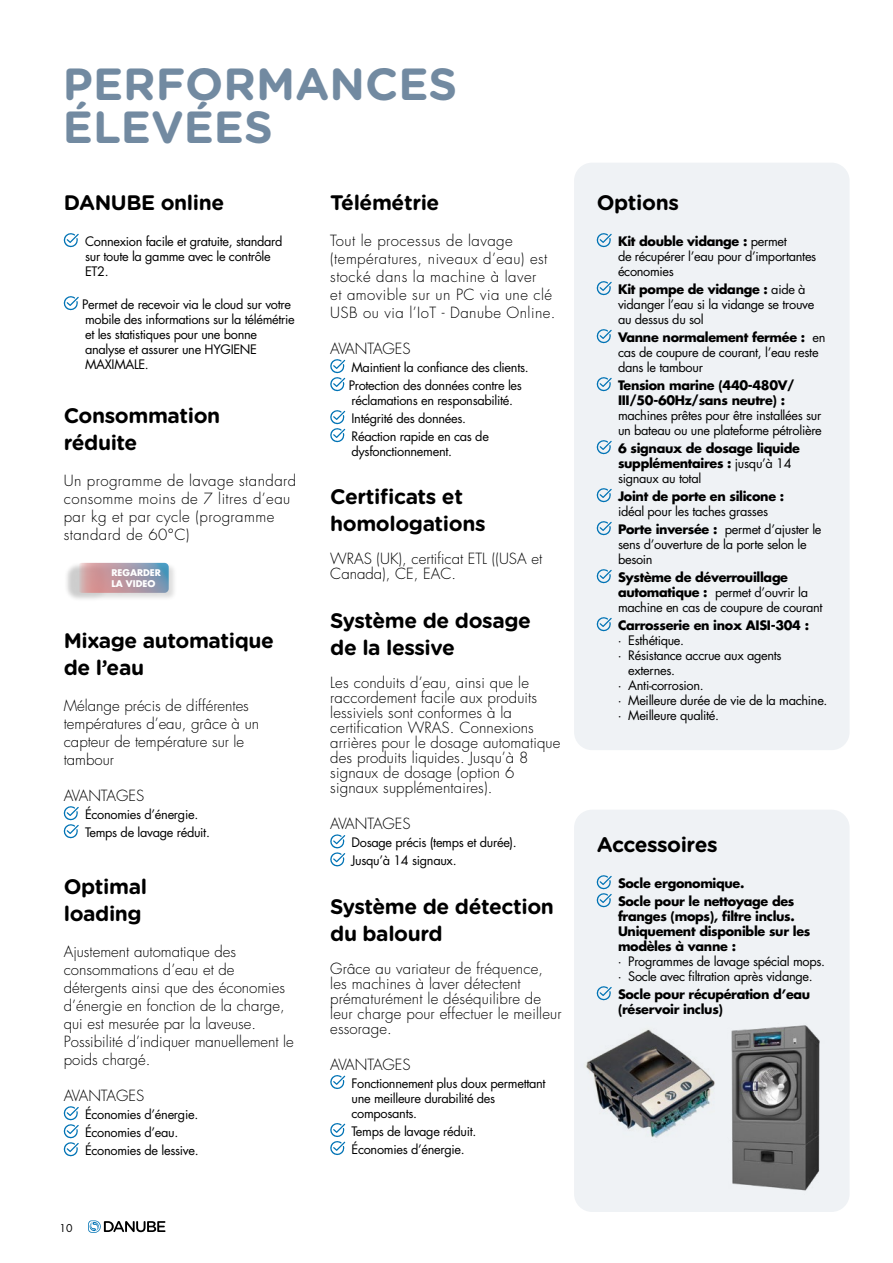
<style>
.page{position:relative;width:893px;height:1263px;background:#fff}
.page>*{position:absolute;margin:0;border:0;box-sizing:border-box;transform-origin:0 0}
.t1{font:700 45px/43.5px "Gotham Rounded";color:#728aa1}
.t2{font:700 21px/27px "Gotham Rounded";letter-spacing:-.02em;color:#000}
.t3{font:300 15px/15px "Futura Std";letter-spacing:.01em;color:#000}
.t4{font:300 15px/18px "Futura Std";letter-spacing:.03em;color:#000}
.t5{font:12.75px/15px "Futura Std";letter-spacing:-.025em;color:#000}
.t6{font:700 12.75px/15px "Futura Std";letter-spacing:-.025em;color:#000}
.t7{font:10.5px "Futura Std";color:#000}
.t8{font:700 9px/10.8px "Futura Std";color:#fff}
.s1{font-weight:700}
.s2{font-weight:400}
</style>
<div class="page">
<div style="left:574px;top:810px;width:276px;height:402px;background:#eff2f5;border-radius:18px"></div>
<div style="left:574px;top:163px;width:276px;height:587px;background:#eff2f5;border-radius:18px"></div>
<svg style="left:88px;top:1220px;width:78px;height:13px"></svg>
<svg style="left:63px;top:233px;width:16px;height:15px"></svg>
<svg style="left:63px;top:296px;width:16px;height:15px"></svg>
<svg style="left:63px;top:806px;width:16px;height:33px"></svg>
<svg style="left:63px;top:1106px;width:16px;height:51px"></svg>
<svg style="left:330px;top:359px;width:15px;height:33px"></svg>
<svg style="left:330px;top:410px;width:15px;height:33px"></svg>
<svg style="left:330px;top:834px;width:15px;height:33px"></svg>
<svg style="left:330px;top:1075px;width:15px;height:14px"></svg>
<svg style="left:330px;top:1123px;width:15px;height:32px"></svg>
<svg style="left:596px;top:233px;width:16px;height:15px"></svg>
<svg style="left:596px;top:281px;width:16px;height:15px"></svg>
<svg style="left:596px;top:329px;width:16px;height:15px"></svg>
<svg style="left:596px;top:377px;width:16px;height:15px"></svg>
<svg style="left:596px;top:440px;width:16px;height:15px"></svg>
<svg style="left:596px;top:488px;width:16px;height:15px"></svg>
<svg style="left:596px;top:521px;width:16px;height:15px"></svg>
<svg style="left:596px;top:569px;width:16px;height:15px"></svg>
<svg style="left:596px;top:617px;width:16px;height:15px"></svg>
<svg style="left:596px;top:875px;width:16px;height:33px"></svg>
<svg style="left:596px;top:986px;width:16px;height:15px"></svg>
<img style="left:731px;top:1025px;width:119px;height:184px">
<img style="left:586px;top:1029px;width:129px;height:109px">
<div style="left:64px;top:562px;width:114px;height:40px;background:#000;opacity:.2"></div>
<svg style="left:78px;top:563px;width:91px;height:30px;background:#ae9aa7"></svg>
<h1 class="t1" style="left:63px;top:60px;width:396px">PERFORMANCES<br>ÉLEVÉES</h1>
<h2 class="t2" style="left:64px;top:188px;width:162px">DANUBE online</h2>
<p class="t5" style="left:85px;top:234px;width:199px">Connexion facile et gratuite, standard sur toute la gamme avec le contrôle<br>ET2.</p>
<p class="t5" style="left:82px;top:297px;width:214px">Permet de recevoir via le cloud sur votre mobile des informations sur la télémétrie et les statistiques pour une bonne analyse et assurer une HYGIENE<br>MAXIMALE.</p>
<h2 class="t2" style="left:64px;top:401px;width:158px">Consommation réduite</h2>
<p class="t4" style="left:64px;top:472px;width:234px">Un programme de lavage standard consomme moins de 7 litres d’eau par kg et par cycle (programme standard de 60°C)</p>
<p class="t8" style="left:111px;top:567px;width:51px">REGARDER<br>LA VIDEO</p>
<h2 class="t2" style="left:64px;top:626px;width:212px">Mixage automatique de l’eau</h2>
<p class="t3" style="left:64px;top:697px;width:197px;line-height:18px">Mélange précis de différentes températures d’eau, grâce à un capteur de température sur le tambour</p>
<p class="t3" style="left:64px;top:788px;width:82px">AVANTAGES</p>
<p class="t5" style="left:85px;top:805px;width:126px;line-height:18px">Économies d’énergie.<br>Temps de lavage réduit.</p>
<h2 class="t2" style="left:64px;top:872px;width:85px">Optimal loading</h2>
<p class="t3" style="left:64px;top:943px;width:232px;line-height:18px">Ajustement automatique des consommations d’eau et de détergents ainsi que des économies d’énergie en fonction de la charge, qui est mesurée par la laveuse.<br>Possibilité d’indiquer manuellement le poids chargé.</p>
<p class="t3" style="left:64px;top:1088px;width:82px">AVANTAGES</p>
<p class="t5" style="left:85px;top:1105px;width:115px;line-height:18px">Économies d’énergie.<br>Économies d’eau.<br>Économies de lessive.</p>
<p class="t7" style="left:60px;top:1221px;width:14px">10</p>
<h2 class="t2" style="left:330px;top:188px;width:111px">Télémétrie</h2>
<p class="t4" style="left:330px;top:232px;width:227px">Tout le processus de lavage (températures, niveaux d’eau) est stocké dans la machine à laver<br>et amovible sur un PC via une clé<br>USB ou via l’IoT - Danube Online.</p>
<p class="t3" style="left:330px;top:341px;width:82px">AVANTAGES</p>
<p class="t5" style="left:349px;top:358px;width:182px;line-height:18px">Maintient la confiance des clients.<br>Protection des données contre les</p>
<p class="t5" style="left:351px;top:391px;width:163px;line-height:18px">réclamations en responsabilité.<br>Intégrité des données.<br>Réaction rapide en cas de</p>
<p class="t5" style="left:351px;top:444px;width:102px">dysfonctionnement.</p>
<h2 class="t2" style="left:330px;top:482px;width:157px">Certificats et homologations</h2>
<p class="t3" style="left:330px;top:552px;width:213px">WRAS (UK), certificat ETL ((USA et<br>Canada), CE, EAC.</p>
<h2 class="t2" style="left:330px;top:606px;width:202px">Système de dosage de la lessive</h2>
<p class="t3" style="left:330px;top:675px;width:232px">Les conduits d’eau, ainsi que le raccordement facile aux produits lessiviels sont conformes à la certification WRAS. Connexions arrières pour le dosage automatique des produits liquides. Jusqu’à 8 signaux de dosage (option 6 signaux supplémentaires).</p>
<p class="t3" style="left:330px;top:816px;width:82px">AVANTAGES</p>
<p class="t5" style="left:351px;top:833px;width:167px;line-height:18px">Dosage précis (temps et durée).<br>Jusqu’à 14 signaux.</p>
<h2 class="t2" style="left:330px;top:892px;width:225px">Système de détection du balourd</h2>
<p class="t3" style="left:330px;top:961px;width:233px">Grâce au variateur de fréquence, les machines à laver détectent prématurément le déséquilibre de leur charge pour effectuer le meilleur essorage.</p>
<p class="t3" style="left:330px;top:1057px;width:82px">AVANTAGES</p>
<p class="t5" style="left:351px;top:1075px;width:196px">Fonctionnement plus doux permettant une meilleure durabilité des composants.</p>
<p class="t5" style="left:351px;top:1122px;width:126px;line-height:18px">Temps de lavage réduit.<br>Économies d’énergie.</p>
<h2 class="t2" style="left:597px;top:188px;width:84px">Options</h2>
<p class="t5" style="left:618px;top:234px;width:200px"><span class="s1">Kit double vidange :</span> permet<br>de récupérer l’eau pour d’importantes économies</p>
<p class="t5" style="left:618px;top:282px;width:198px"><span class="s1">Kit pompe de vidange :</span> aide à vidanger l’eau si la vidange se trouve au dessus du sol</p>
<p class="t5" style="left:618px;top:330px;width:209px"><span class="s1">Vanne normalement fermée :</span> en cas de coupure de courant, l’eau reste dans le tambour</p>
<p class="t6" style="left:618px;top:377px;width:178px">Tension marine (440-480V/<br>III/50-60Hz/sans neutre) :</p>
<p class="t5" style="left:618px;top:408px;width:205px">machines prêtes pour être installées sur un bateau ou une plateforme pétrolière</p>
<p class="t6" style="left:618px;top:440px;width:183px">6 signaux de dosage liquide supplémentaires : <span class="s2">jusqu’à 14 signaux au total</span></p>
<p class="t6" style="left:618px;top:488px;width:168px">Joint de porte en silicone :</p>
<p class="t5" style="left:618px;top:502px;width:205px;line-height:18px">idéal pour les taches grasses<br><span class="s1">Porte inversée :</span> permet d’ajuster le</p>
<p class="t5" style="left:618px;top:537px;width:190px">sens d’ouverture de la porte selon le besoin</p>
<p class="t5" style="left:618px;top:570px;width:206px"><span class="s1">Système de déverrouillage automatique :</span> permet d’ouvrir la machine en cas de coupure de courant</p>
<p class="t6" style="left:618px;top:617px;width:193px">Carrosserie en inox AISI-304 :</p>
<p class="t5" style="left:618px;top:633px;width:68px">· Esthétique.</p>
<p class="t5" style="left:618px;top:648px;width:165px">· Résistance accrue aux agents</p>
<p class="t5" style="left:628px;top:663px;width:48px">externes.</p>
<p class="t5" style="left:618px;top:678px;width:87px">· Anti-corrosion.</p>
<p class="t5" style="left:618px;top:693px;width:211px">· Meilleure durée de vie de la machine.</p>
<p class="t5" style="left:618px;top:708px;width:103px">· Meilleure qualité.</p>
<h2 class="t2" style="left:597px;top:830px;width:122px">Accessoires</h2>
<p class="t6" style="left:618px;top:874px;width:178px;line-height:18px">Socle ergonomique.<br>Socle pour le nettoyage des</p>
<p class="t6" style="left:618px;top:908px;width:194px">franges (mops), filtre inclus.<br>Uniquement disponible sur les modèles à vanne :</p>
<p class="t5" style="left:618px;top:954px;width:209px">· Programmes de lavage spécial mops. · Socle avec filtration après vidange.</p>
<p class="t6" style="left:618px;top:986px;width:194px">Socle pour récupération d’eau (réservoir inclus)</p>
</div>
